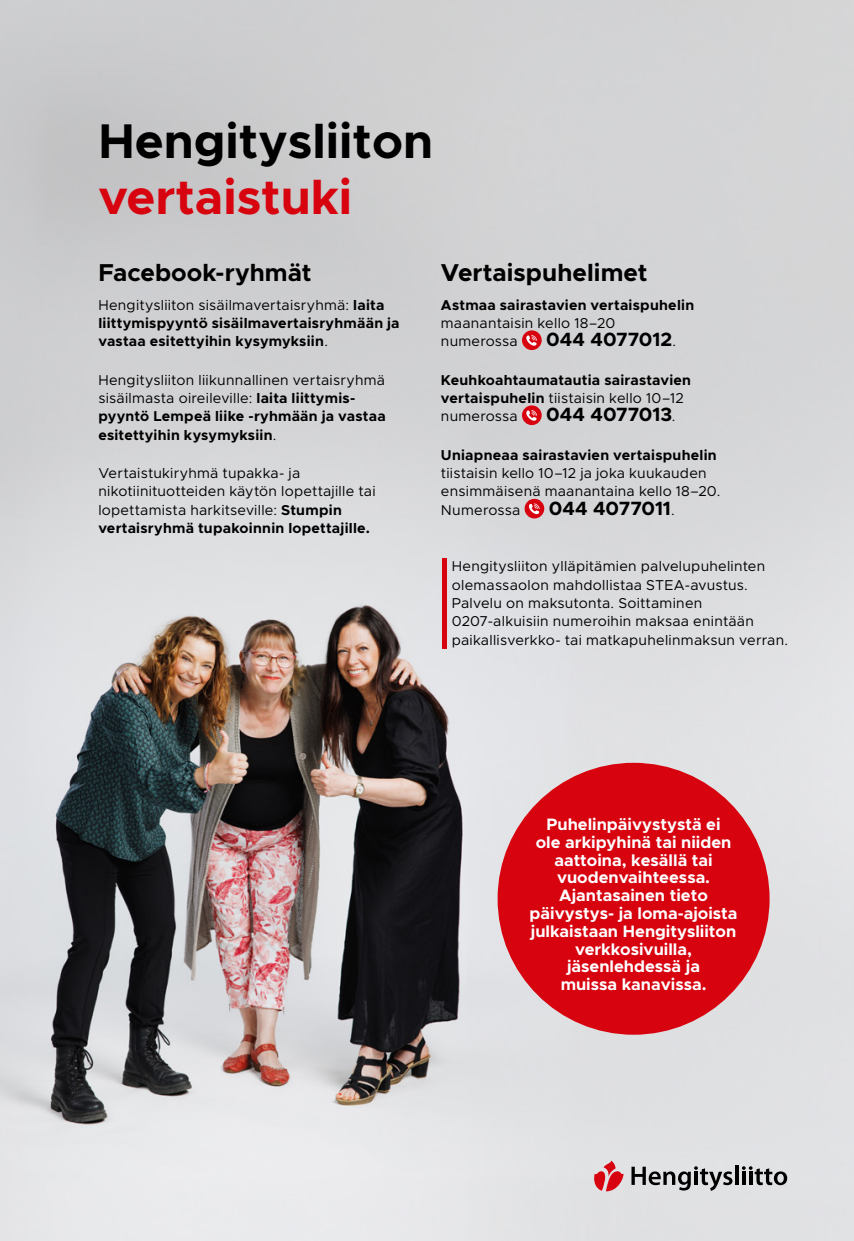
<style>
.page{position:relative;width:854px;height:1241px;background:#fff}
.page>*{position:absolute;margin:0;border:0;box-sizing:border-box;transform-origin:0 0}
.t1{font:700 49px "Metropolis";color:#000}
.t2{font:700 49px "Metropolis";color:#d7030f}
.t3{font:700 24.5px "Metropolis";color:#000}
.t4{font:700 19.25px "Metropolis";color:#000}
.t5{font:700 16.62px/17.8px "Metropolis";color:#fff;text-align:center}
.t6{font:14.35px/18.4px "Metropolis";letter-spacing:.02em;color:#000}
.t7{font:700 14.35px/18.4px "Metropolis";letter-spacing:.015em;color:#000}
.s1{font-weight:400}
.s2{font-weight:700}
.s3{font-weight:400;font-size:14.35px}
</style>
<div class="page">
<img style="left:0;top:0;width:853px;height:1240px">
<div style="left:441px;top:558px;width:5px;height:90px;background:#d7030f"></div>
<div style="left:522px;top:330px;width:19px;height:20px;background:#d7030f;border-radius:50%"></div>
<svg style="left:526px;top:335px;width:11px;height:11px"></svg>
<div style="left:522px;top:405px;width:19px;height:20px;background:#d7030f;border-radius:50%"></div>
<svg style="left:526px;top:410px;width:11px;height:11px"></svg>
<svg style="left:524px;top:498px;width:20px;height:20px"></svg>
<svg style="left:528px;top:503px;width:11px;height:12px"></svg>
<div style="left:497px;top:762px;width:272px;height:272px;background:#d7030f;border-radius:50%"></div>
<svg style="left:631px;top:1165px;width:101px;height:25px;background:#9b9b9d"></svg>
<hr style="left:735px;top:1165px;width:3px;height:19px;background:#000">
<svg style="left:741px;top:1165px;width:46px;height:19px"></svg>
<svg style="left:594px;top:1160px;width:29px;height:31px"></svg>
<p class="t1" style="left:98px;top:110px;width:336px">Hengitysliiton</p>
<h1 class="t2" style="left:98px;top:166px;width:255px">vertaistuki</h1>
<h3 class="t3" style="left:98px;top:257px;width:215px">Facebook-ryhmät</h3>
<p class="t7" style="left:98px;top:295px;width:303px"><span class="s1">Hengitysliiton sisäilmavertaisryhmä:</span> laita liittymispyyntö sisäilmavertaisryhmään ja vastaa esitettyihin kysymyksiin<span class="s1">.</span></p>
<p class="t7" style="left:98px;top:370px;width:289px"><span class="s1">Hengitysliiton liikunnallinen vertaisryhmä sisäilmasta oireileville:</span> laita liittymis&shy;pyyntö Lempeä liike -ryhmään ja vastaa esitettyihin kysymyksiin<span class="s1">.</span></p>
<p class="t6" style="left:98px;top:463px;width:279px">Vertaistukiryhmä tupakka- ja nikotiinituotteiden käytön lopettajille tai lopettamista harkitseville: <span class="s2">Stumpin vertaisryhmä tupakoinnin lopettajille.</span></p>
<h3 class="t3" style="left:441px;top:257px;width:208px">Vertaispuhelimet</h3>
<h6 class="t7" style="left:441px;top:295px;width:255px">Astmaa sairastavien vertaispuhelin</h6>
<p class="t6" style="left:441px;top:314px;width:176px">maanantaisin kello 18–20 numerossa</p>
<p class="t4" style="left:546px;top:327px;width:131px">044 4077012<span class="s3">.</span></p>
<p class="t7" style="left:441px;top:370px;width:251px">Keuhkoahtaumatautia sairastavien vertaispuhelin <span class="s1">tiistaisin kello 10–12 numerossa</span></p>
<p class="t4" style="left:546px;top:402px;width:131px">044 4077013<span class="s3">.</span></p>
<p class="t7" style="left:441px;top:445px;width:277px">Uniapneaa sairastavien vertaispuhelin</p>
<p class="t6" style="left:441px;top:464px;width:281px">tiistaisin kello 10–12 ja joka kuukauden ensimmäisenä maanantaina kello 18–20.<br>Numerossa</p>
<p class="t4" style="left:548px;top:496px;width:127px">044 4077011<span class="s3">.</span></p>
<p class="t6" style="left:451px;top:557px;width:338px">Hengitysliiton ylläpitämien palvelupuhelinten olemassaolon mahdollistaa STEA-avustus.<br>Palvelu on maksutonta. Soittaminen 0207-alkuisiin numeroihin maksaa enintään paikallisverkko- tai matkapuhelinmaksun verran.</p>
<p class="t5" style="left:529px;top:815px;width:209px">Puhelinpäivystystä ei<br>ole arkipyhinä tai niiden aattoina, kesällä tai vuodenvaihteessa.<br>Ajantasainen tieto päivystys- ja loma-ajoista julkaistaan Hengitysliiton verkkosivuilla, jäsenlehdessä ja<br>muissa kanavissa.</p>
</div>
